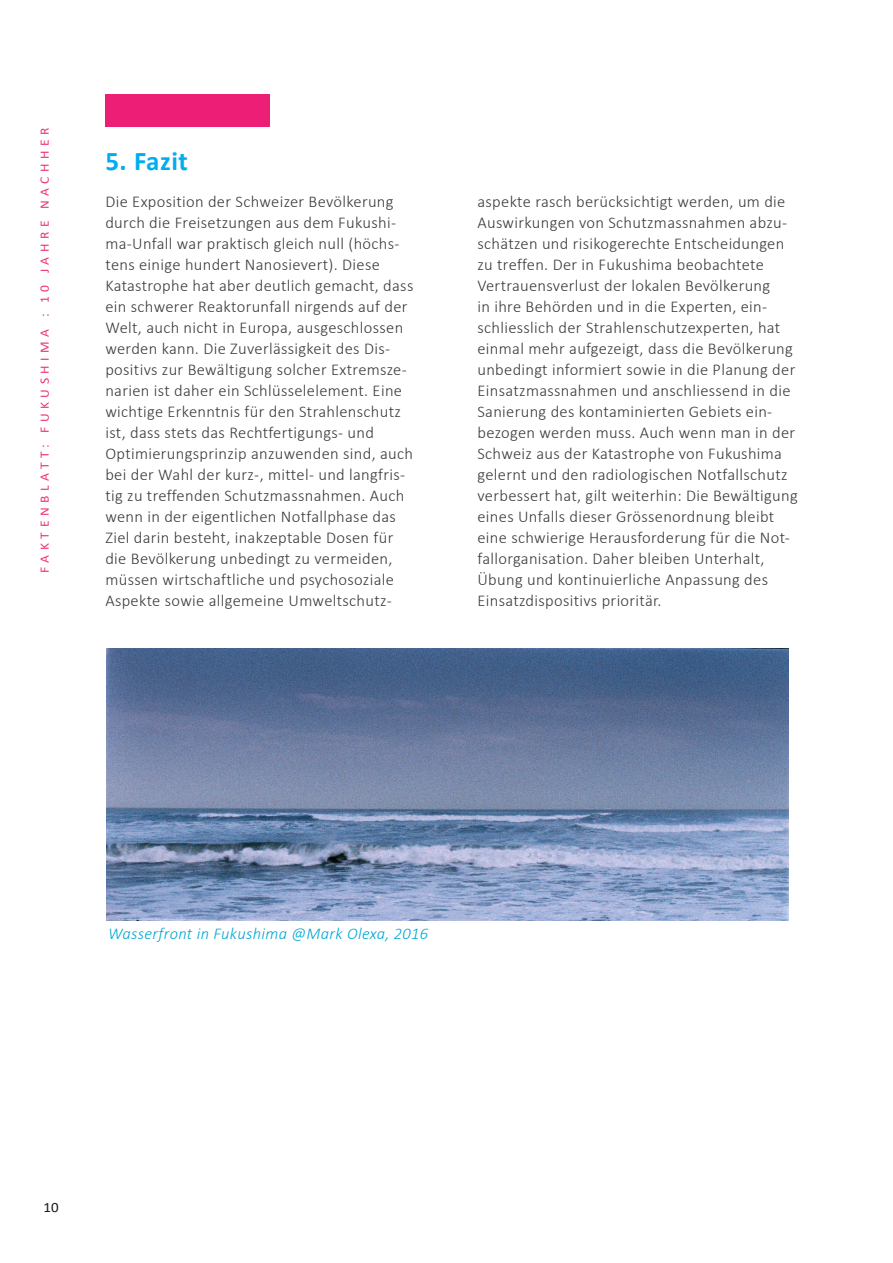
<style>
.page{position:relative;width:893px;height:1263px;background:#fff}
.page>*{position:absolute;margin:0;border:0;box-sizing:border-box;transform-origin:0 0}
.Sub_Heading{font:700 27px "Calibri";letter-spacing:.02em;color:#00aeef}
.Paragraph{font:300 16.5px/21px "Calibri";letter-spacing:.02em;color:#3c3a3b}
.Paragraph-2{font:italic 300 16.5px "Calibri";letter-spacing:.02em;color:#01a8d4}
.t1{font:14.25px "Calibri";color:#1b1b1b;scale:1.05 1}
.t2{font:12.9px "Calibri";letter-spacing:.34em;color:#ee346f;scale:1.05 1}
</style>
<div class="page">
<div style="left:105px;top:94px;width:165px;height:33px;background:#ed1e75"></div>
<img style="left:107px;top:648px;width:682px;height:273px">
<p class="t2" style="left:36px;top:573px;width:426px;rotate:-90deg">FAKTENBLATT: FUKUSHIMA : 10 JAHRE NACHHER</p>
<p class="Sub_Heading" style="left:105px;top:142px;width:84px">5. Fazit</p>
<p class="Paragraph" style="left:105px;top:190px;width:309px">Die Exposition der Schweizer Bevölkerung durch die Freisetzungen aus dem Fukushi&shy;ma-Unfall war praktisch gleich null (höchs&shy;tens einige hundert Nanosievert). Diese Katastrophe hat aber deutlich gemacht, dass ein schwerer Reaktorunfall nirgends auf der Welt, auch nicht in Europa, ausgeschlossen werden kann. Die Zuverlässigkeit des Dis&shy;positivs zur Bewältigung solcher Extremsze&shy;narien ist daher ein Schlüsselelement. Eine wichtige Erkenntnis für den Strahlenschutz ist, dass stets das Rechtfertigungs- und Optimierungsprinzip anzuwenden sind, auch bei der Wahl der kurz-, mittel- und langfris&shy;tig zu treffenden Schutzmassnahmen. Auch wenn in der eigentlichen Notfallphase das Ziel darin besteht, inakzeptable Dosen für die Bevölkerung unbedingt zu vermeiden, müssen wirtschaftliche und psychosoziale Aspekte sowie allgemeine Umweltschutz-</p>
<p class="Paragraph" style="left:477px;top:190px;width:322px">aspekte rasch berücksichtigt werden, um die Auswirkungen von Schutzmassnahmen abzu&shy;schätzen und risikogerechte Entscheidungen zu treffen. Der in Fukushima beobachtete Vertrauensverlust der lokalen Bevölkerung<br>in ihre Behörden und in die Experten, ein&shy;schliesslich der Strahlenschutzexperten, hat einmal mehr aufgezeigt, dass die Bevölkerung unbedingt informiert sowie in die Planung der Einsatzmassnahmen und anschliessend in die Sanierung des kontaminierten Gebiets ein&shy;bezogen werden muss. Auch wenn man in der Schweiz aus der Katastrophe von Fukushima gelernt und den radiologischen Notfallschutz verbessert hat, gilt weiterhin: Die Bewältigung eines Unfalls dieser Grössenordnung bleibt eine schwierige Herausforderung für die Not&shy;fallorganisation. Daher bleiben Unterhalt, Übung und kontinuierliche Anpassung des Einsatzdispositivs prioritär.</p>
<p class="Paragraph-2" style="left:108px;top:923px;width:322px">Wasserfront in Fukushima @Mark Olexa, 2016</p>
<p class="t1" style="left:43px;top:1197px;width:16px">10</p>
</div>
